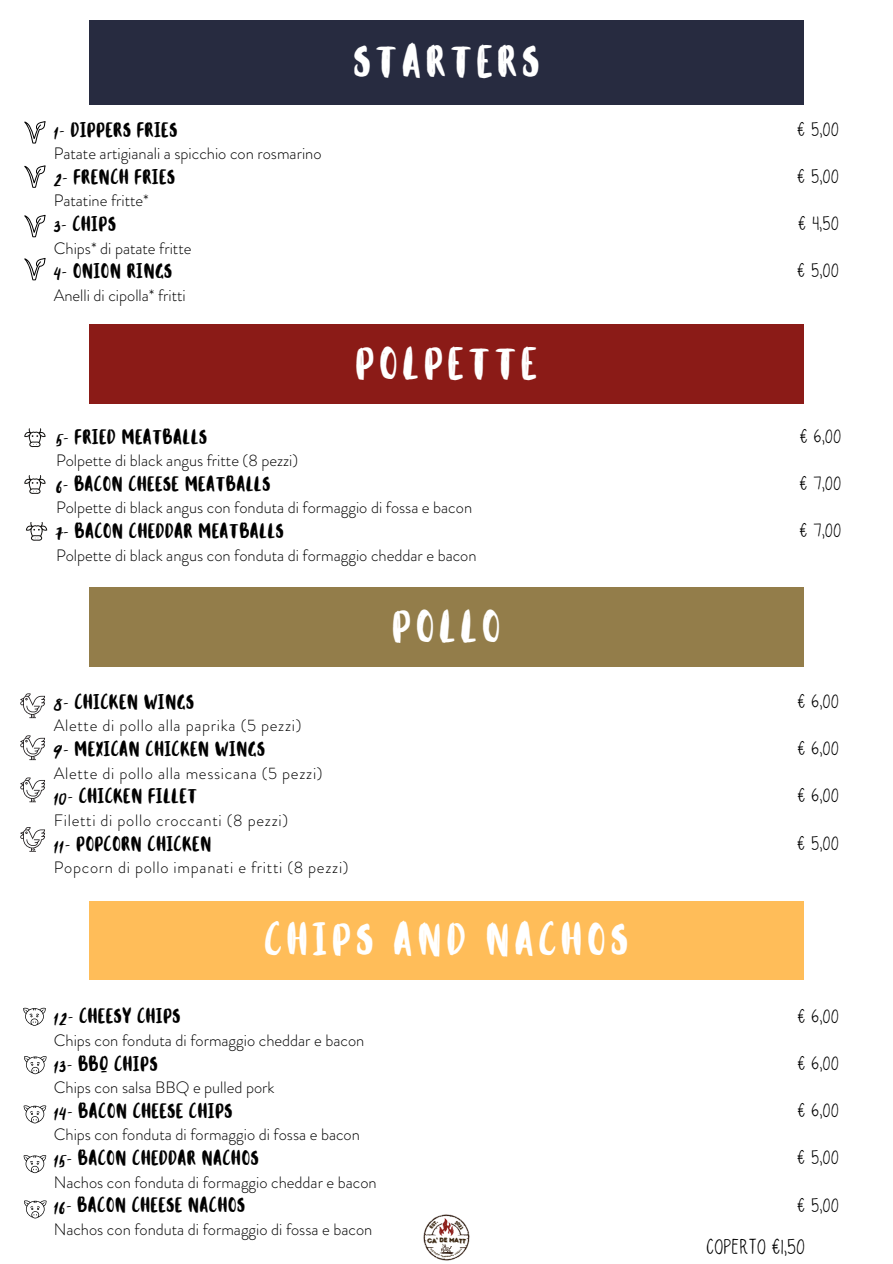
<style>
.page{position:relative;width:893px;height:1264px;background:#fff}
.page>*{position:absolute;margin:0;border:0;box-sizing:border-box;transform-origin:0 0}
.t1{font:36px "Portobesto Caps";letter-spacing:.15em;color:#fff}
.t2{font:18px "Seattle";color:#000}
.t3{font:300 16.5px "Brandon Grotesque";color:#000}
.t4{font:16.5px "Portobesto Caps";letter-spacing:.05em;color:#000}
.t5{font:300 16.5px "Brandon Grotesque";letter-spacing:.045em;color:#000}
.t6{font:16.5px "Seattle";color:#000}
.t7{font:6.15px "Intro Rust Base Shade";color:#2d1902}
</style>
<div class="page">
<div style="left:89px;top:20px;width:714px;height:84px;background:#272b40"></div>
<div style="left:89px;top:324px;width:714px;height:79px;background:#8b1b17"></div>
<div style="left:89px;top:587px;width:714px;height:79px;background:#937d4a"></div>
<div style="left:89px;top:901px;width:714px;height:78px;background:#ffbd59"></div>
<svg style="left:24px;top:428px;width:22px;height:19px"></svg>
<svg style="left:24px;top:475px;width:22px;height:19px"></svg>
<svg style="left:26px;top:522px;width:21px;height:19px"></svg>
<svg style="left:20px;top:693px;width:25px;height:25px"></svg>
<svg style="left:20px;top:735px;width:25px;height:25px"></svg>
<svg style="left:20px;top:777px;width:25px;height:25px"></svg>
<svg style="left:20px;top:827px;width:25px;height:24px"></svg>
<svg style="left:24px;top:121px;width:22px;height:22px"></svg>
<svg style="left:24px;top:165px;width:22px;height:23px"></svg>
<svg style="left:24px;top:215px;width:22px;height:22px"></svg>
<svg style="left:24px;top:258px;width:22px;height:22px"></svg>
<svg style="left:24px;top:1056px;width:23px;height:18px"></svg>
<svg style="left:23px;top:1007px;width:23px;height:18px"></svg>
<svg style="left:23px;top:1105px;width:24px;height:18px"></svg>
<svg style="left:23px;top:1155px;width:24px;height:18px"></svg>
<svg style="left:24px;top:1200px;width:23px;height:18px"></svg>
<img style="left:423px;top:1214px;width:47px;height:47px">
<svg style="left:427px;top:1237px;width:39px;height:19px"></svg>
<svg style="left:429px;top:1220px;width:9px;height:8px"></svg>
<svg style="left:454px;top:1219px;width:10px;height:11px"></svg>
<p class="t4" style="left:54px;top:117px;width:125px">1- DIPPERS FRIES</p>
<p class="t3" style="left:54px;top:142px;width:269px">Patate artigianali a spicchio con rosmarino</p>
<p class="t4" style="left:54px;top:164px;width:123px">2- FRENCH FRIES</p>
<p class="t3" style="left:54px;top:189px;width:97px">Patatine fritte*</p>
<p class="t4" style="left:54px;top:211px;width:64px">3- CHIPS</p>
<p class="t3" style="left:54px;top:236px;width:139px">Chips* di patate fritte</p>
<p class="t4" style="left:54px;top:258px;width:120px">4- ONION RINGS</p>
<p class="t3" style="left:54px;top:283px;width:134px">Anelli di cipolla* fritti</p>
<h1 class="t1" style="left:353px;top:34px;width:187px">STARTERS</h1>
<h1 class="t1" style="left:356px;top:335px;width:182px">POLPETTE</h1>
<p class="t4" style="left:56px;top:423px;width:152px">5- FRIED MEATBALLS</p>
<p class="t3" style="left:56px;top:448px;width:244px">Polpette di black angus fritte (8 pezzi)</p>
<p class="t4" style="left:56px;top:471px;width:216px">6- BACON CHEESE MEATBALLS</p>
<p class="t3" style="left:56px;top:496px;width:417px">Polpette di black angus con fonduta di formaggio di fossa e bacon</p>
<p class="t4" style="left:56px;top:518px;width:229px">7- BACON CHEDDAR MEATBALLS</p>
<p class="t3" style="left:56px;top:543px;width:422px">Polpette di black angus con fonduta di formaggio cheddar e bacon</p>
<p class="t4" style="left:54px;top:689px;width:142px">8- CHICKEN WINGS</p>
<p class="t5" style="left:54px;top:714px;width:249px">Alette di pollo alla paprika (5 pezzi)</p>
<p class="t4" style="left:54px;top:736px;width:213px">9- MEXICAN CHICKEN WINGS</p>
<p class="t5" style="left:54px;top:761px;width:270px">Alette di pollo alla messicana (5 pezzi)</p>
<p class="t4" style="left:54px;top:783px;width:145px">10- CHICKEN FILLET</p>
<p class="t5" style="left:54px;top:808px;width:236px">Filetti di pollo croccanti (8 pezzi)</p>
<p class="t4" style="left:54px;top:830px;width:159px">11- POPCORN CHICKEN</p>
<p class="t5" style="left:54px;top:855px;width:296px">Popcorn di pollo impanati e fritti (8 pezzi)</p>
<h1 class="t1" style="left:392px;top:598px;width:109px">POLLO</h1>
<h1 class="t1" style="left:265px;top:911px;width:364px">CHIPS AND NACHOS</h1>
<p class="t4" style="left:54px;top:1003px;width:128px">12- CHEESY CHIPS</p>
<p class="t3" style="left:54px;top:1028px;width:312px">Chips con fonduta di formaggio cheddar e bacon</p>
<p class="t4" style="left:54px;top:1050px;width:105px">13- BBQ CHIPS</p>
<p class="t3" style="left:54px;top:1075px;width:222px">Chips con salsa BBQ e pulled pork</p>
<p class="t4" style="left:54px;top:1097px;width:180px">14- BACON CHEESE CHIPS</p>
<p class="t3" style="left:54px;top:1122px;width:308px">Chips con fonduta di formaggio di fossa e bacon</p>
<p class="t4" style="left:54px;top:1145px;width:206px">15- BACON CHEDDAR NACHOS</p>
<p class="t3" style="left:54px;top:1170px;width:324px">Nachos con fonduta di formaggio cheddar e bacon</p>
<p class="t4" style="left:54px;top:1192px;width:193px">16- BACON CHEESE NACHOS</p>
<p class="t3" style="left:54px;top:1217px;width:320px">Nachos con fonduta di formaggio di fossa e bacon</p>
<p class="t7" style="left:444px;top:1236px;width:5px">E</p>
<p class="t6" style="left:797px;top:121px;width:43px">€ 5,00</p>
<p class="t6" style="left:797px;top:169px;width:43px">€ 5,00</p>
<p class="t6" style="left:798px;top:216px;width:42px">€ 4,50</p>
<p class="t6" style="left:797px;top:263px;width:43px">€ 5,00</p>
<p class="t6" style="left:800px;top:428px;width:42px">€ 6,00</p>
<p class="t6" style="left:800px;top:475px;width:43px">€ 7,00</p>
<p class="t6" style="left:800px;top:522px;width:43px">€ 7,00</p>
<p class="t6" style="left:798px;top:693px;width:42px">€ 6,00</p>
<p class="t6" style="left:798px;top:741px;width:42px">€ 6,00</p>
<p class="t6" style="left:798px;top:788px;width:42px">€ 6,00</p>
<p class="t6" style="left:797px;top:835px;width:43px">€ 5,00</p>
<p class="t6" style="left:798px;top:1008px;width:42px">€ 6,00</p>
<p class="t6" style="left:798px;top:1055px;width:42px">€ 6,00</p>
<p class="t6" style="left:798px;top:1102px;width:42px">€ 6,00</p>
<p class="t6" style="left:797px;top:1149px;width:43px">€ 5,00</p>
<p class="t6" style="left:797px;top:1197px;width:43px">€ 5,00</p>
<p class="t2" style="left:706px;top:1238px;width:101px">COPERTO €1,50</p>
</div>
